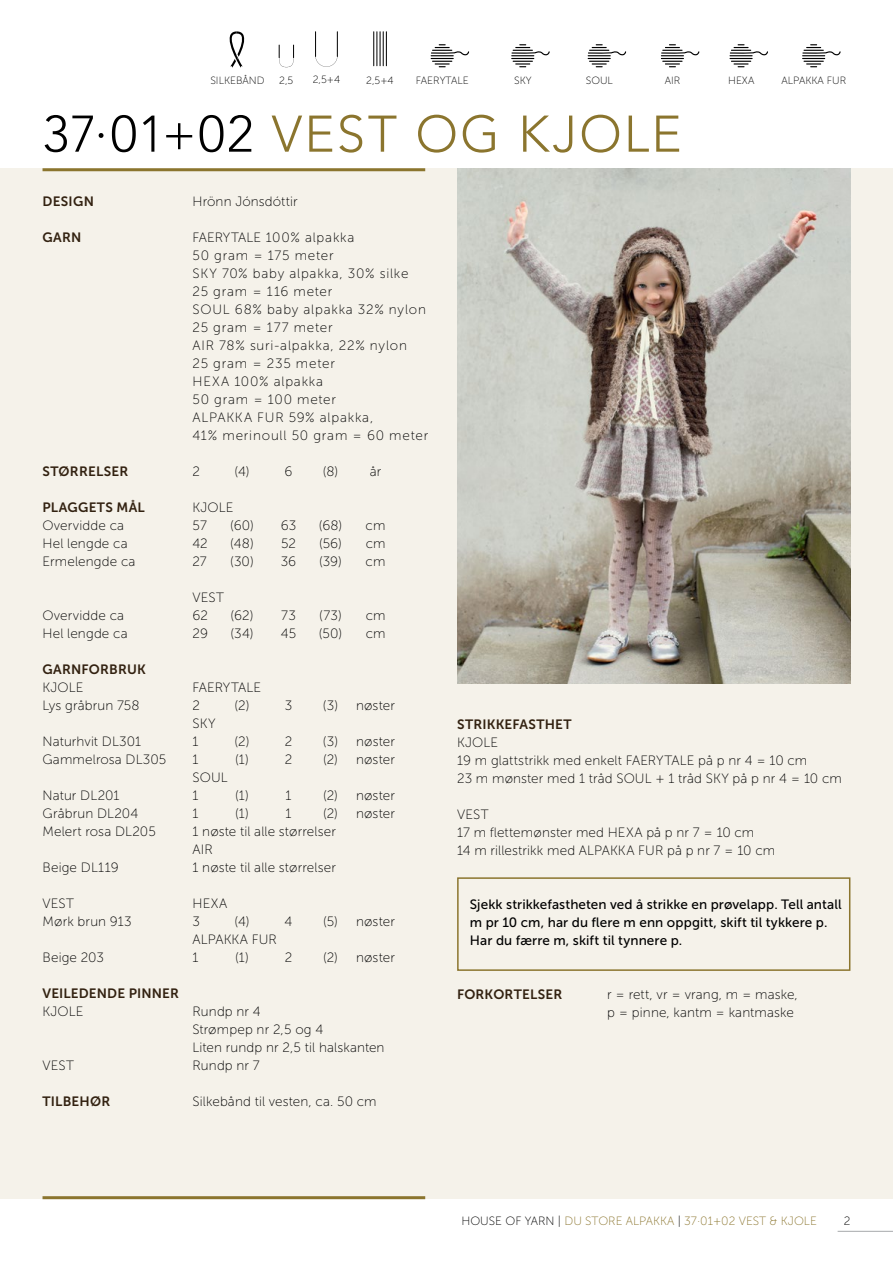
<style>
.page{position:relative;width:893px;height:1263px;background:#fff}
.page>*{position:absolute;margin:0;border:0;box-sizing:border-box;transform-origin:0 0}
.t1{font:300 51px "Avenir";letter-spacing:.04em;color:#8b752e}
.t2{font:13.5px "Museo Sans 100";letter-spacing:.01em;color:#000}
.t3{font:13.5px "Museo Sans 100";letter-spacing:.06em;color:#000}
.t4{font:13.5px/18px "Museo Sans 500";letter-spacing:.01em;color:#000}
.t5{font:13.5px "Museo Sans 700";letter-spacing:.015em;color:#322110}
.t6{font:13.5px "Museo Sans 100";letter-spacing:.055em;color:#000}
.t7{font:13.5px "Museo Sans 100";letter-spacing:.045em;color:#000}
.t8{font:12px "Museo Sans 100";color:#8b752e}
.t9{font:12px "Museo Sans 100";color:#000}
.t10{font:10.5px "Museo Sans 100";color:#000}
.s1{color:#000}
</style>
<div class="page">
<hr style="left:838px;top:1231px;width:55px;height:1px;background:#a7a9ac">
<svg style="left:431px;top:44px;width:38px;height:23px"></svg>
<svg style="left:511px;top:44px;width:39px;height:23px"></svg>
<svg style="left:588px;top:44px;width:38px;height:23px"></svg>
<svg style="left:661px;top:44px;width:38px;height:23px"></svg>
<svg style="left:730px;top:44px;width:38px;height:23px"></svg>
<svg style="left:802px;top:44px;width:39px;height:23px"></svg>
<svg style="left:315px;top:31px;width:23px;height:36px"></svg>
<hr style="left:373px;top:31px;width:1px;height:35px;background:#000">
<hr style="left:376px;top:31px;width:1px;height:35px;background:#000">
<hr style="left:380px;top:31px;width:1px;height:35px;background:#000">
<hr style="left:383px;top:31px;width:1px;height:35px;background:#000">
<hr style="left:386px;top:31px;width:1px;height:35px;background:#000">
<svg style="left:229px;top:31px;width:16px;height:37px"></svg>
<svg style="left:279px;top:45px;width:15px;height:22px"></svg>
<div style="left:0;top:168px;width:893px;height:1031px;background:#f5f2ea"></div>
<img style="left:457px;top:168px;width:393px;height:516px">
<hr style="left:43px;top:168px;width:382px;height:3px;background:#8b752e">
<hr style="left:43px;top:1196px;width:382px;height:3px;background:#8b752e">
<div style="left:457px;top:877px;width:393px;height:94px;border:2px solid #8b752e"></div>
<p class="t10" style="left:210px;top:74px;width:56px">SILKEBÅND</p>
<p class="t10" style="left:279px;top:74px;width:16px">2,5</p>
<p class="t10" style="left:313px;top:74px;width:29px">2,5+4</p>
<p class="t10" style="left:366px;top:74px;width:29px">2,5+4</p>
<p class="t10" style="left:416px;top:74px;width:55px">FAERYTALE</p>
<p class="t10" style="left:514px;top:74px;width:19px">SKY</p>
<p class="t10" style="left:586px;top:74px;width:29px">SOUL</p>
<p class="t10" style="left:665px;top:74px;width:17px">AIR</p>
<p class="t10" style="left:728px;top:74px;width:28px">HEXA</p>
<p class="t10" style="left:781px;top:74px;width:66px">ALPAKKA FUR</p>
<p class="t1" style="left:43px;top:104px;width:640px"><span class="s1">37·01+02</span> VEST OG KJOLE</p>
<p class="t5" style="left:43px;top:194px;width:53px">DESIGN</p>
<p class="t2" style="left:193px;top:194px;width:107px">Hrönn Jónsdóttir</p>
<p class="t5" style="left:43px;top:230px;width:40px">GARN</p>
<p class="t7" style="left:193px;top:230px;width:163px">FAERYTALE 100% alpakka</p>
<p class="t6" style="left:193px;top:248px;width:143px">50 gram = 175 meter</p>
<p class="t6" style="left:193px;top:266px;width:217px">SKY 70% baby alpakka, 30% silke</p>
<p class="t3" style="left:193px;top:284px;width:141px">25 gram = 116 meter</p>
<p class="t3" style="left:193px;top:302px;width:235px">SOUL 68% baby alpakka 32% nylon</p>
<p class="t3" style="left:193px;top:320px;width:142px">25 gram = 177 meter</p>
<p class="t3" style="left:193px;top:338px;width:216px">AIR 78% suri-alpakka, 22% nylon</p>
<p class="t6" style="left:193px;top:356px;width:144px">25 gram = 235 meter</p>
<p class="t3" style="left:193px;top:374px;width:132px">HEXA 100% alpakka</p>
<p class="t3" style="left:193px;top:392px;width:145px">50 gram = 100 meter</p>
<p class="t6" style="left:193px;top:410px;width:182px">ALPAKKA FUR 59% alpakka,</p>
<p class="t3" style="left:193px;top:428px;width:237px">41% merinoull 50 gram = 60 meter</p>
<p class="t5" style="left:43px;top:464px;width:87px">STØRRELSER</p>
<p class="t2" style="left:193px;top:464px;width:9px">2</p>
<p class="t2" style="left:234px;top:464px;width:17px">(4)</p>
<p class="t2" style="left:285px;top:464px;width:9px">6</p>
<p class="t2" style="left:323px;top:464px;width:60px">(8) år</p>
<p class="t5" style="left:43px;top:500px;width:104px">PLAGGETS MÅL</p>
<p class="t2" style="left:193px;top:500px;width:42px">KJOLE</p>
<p class="t2" style="left:43px;top:518px;width:83px">Overvidde ca</p>
<p class="t2" style="left:193px;top:518px;width:16px">57</p>
<p class="t2" style="left:230px;top:518px;width:68px">(60) 63</p>
<p class="t2" style="left:319px;top:518px;width:68px">(68) cm</p>
<p class="t2" style="left:43px;top:536px;width:87px">Hel lengde ca</p>
<p class="t2" style="left:193px;top:536px;width:17px">42</p>
<p class="t2" style="left:230px;top:536px;width:67px">(48) 52</p>
<p class="t2" style="left:319px;top:536px;width:68px">(56) cm</p>
<p class="t2" style="left:43px;top:554px;width:95px">Ermelengde ca</p>
<p class="t2" style="left:193px;top:554px;width:16px">27</p>
<p class="t2" style="left:230px;top:554px;width:68px">(30) 36</p>
<p class="t2" style="left:319px;top:554px;width:68px">(39) cm</p>
<p class="t2" style="left:193px;top:590px;width:33px">VEST</p>
<p class="t2" style="left:43px;top:608px;width:83px">Overvidde ca</p>
<p class="t2" style="left:193px;top:608px;width:17px">62</p>
<p class="t2" style="left:231px;top:608px;width:67px">(62) 73</p>
<p class="t2" style="left:319px;top:608px;width:68px">(73) cm</p>
<p class="t2" style="left:43px;top:626px;width:87px">Hel lengde ca</p>
<p class="t2" style="left:193px;top:626px;width:17px">29</p>
<p class="t2" style="left:230px;top:626px;width:67px">(34) 45</p>
<p class="t2" style="left:319px;top:626px;width:25px">(50)</p>
<p class="t2" style="left:366px;top:626px;width:21px">cm</p>
<p class="t5" style="left:43px;top:662px;width:105px">GARNFORBRUK</p>
<p class="t2" style="left:43px;top:680px;width:42px">KJOLE</p>
<p class="t2" style="left:193px;top:680px;width:70px">FAERYTALE</p>
<p class="t2" style="left:43px;top:698px;width:99px">Lys gråbrun 758</p>
<p class="t2" style="left:193px;top:698px;width:9px">2</p>
<p class="t2" style="left:235px;top:698px;width:16px">(2)</p>
<p class="t2" style="left:285px;top:698px;width:9px">3</p>
<p class="t2" style="left:323px;top:698px;width:73px">(3) nøster</p>
<p class="t2" style="left:193px;top:716px;width:25px">SKY</p>
<p class="t2" style="left:43px;top:734px;width:100px">Naturhvit DL301</p>
<p class="t2" style="left:193px;top:734px;width:7px">1</p>
<p class="t2" style="left:235px;top:734px;width:16px">(2)</p>
<p class="t2" style="left:285px;top:734px;width:9px">2</p>
<p class="t2" style="left:323px;top:734px;width:73px">(3) nøster</p>
<p class="t2" style="left:43px;top:752px;width:125px">Gammelrosa DL305</p>
<p class="t2" style="left:193px;top:752px;width:7px">1</p>
<p class="t2" style="left:235px;top:752px;width:15px">(1)</p>
<p class="t2" style="left:285px;top:752px;width:9px">2</p>
<p class="t2" style="left:323px;top:752px;width:73px">(2) nøster</p>
<p class="t2" style="left:193px;top:770px;width:37px">SOUL</p>
<p class="t2" style="left:43px;top:788px;width:78px">Natur DL201</p>
<p class="t2" style="left:193px;top:788px;width:7px">1</p>
<p class="t2" style="left:235px;top:788px;width:15px">(1)</p>
<p class="t2" style="left:286px;top:788px;width:7px">1</p>
<p class="t2" style="left:323px;top:788px;width:73px">(2) nøster</p>
<p class="t2" style="left:43px;top:806px;width:97px">Gråbrun DL204</p>
<p class="t2" style="left:193px;top:806px;width:7px">1</p>
<p class="t2" style="left:235px;top:806px;width:15px">(1)</p>
<p class="t2" style="left:286px;top:806px;width:7px">1</p>
<p class="t2" style="left:323px;top:806px;width:73px">(2) nøster</p>
<p class="t2" style="left:43px;top:824px;width:115px">Melert rosa DL205</p>
<p class="t2" style="left:193px;top:824px;width:145px">1 nøste til alle størrelser</p>
<p class="t2" style="left:193px;top:842px;width:22px">AIR</p>
<p class="t2" style="left:43px;top:860px;width:78px">Beige DL119</p>
<p class="t2" style="left:193px;top:860px;width:145px">1 nøste til alle størrelser</p>
<p class="t2" style="left:43px;top:896px;width:33px">VEST</p>
<p class="t2" style="left:193px;top:896px;width:36px">HEXA</p>
<p class="t2" style="left:43px;top:914px;width:91px">Mørk brun 913</p>
<p class="t2" style="left:193px;top:914px;width:9px">3</p>
<p class="t2" style="left:234px;top:914px;width:17px">(4)</p>
<p class="t2" style="left:285px;top:914px;width:9px">4</p>
<p class="t2" style="left:323px;top:914px;width:73px">(5) nøster</p>
<p class="t2" style="left:193px;top:932px;width:86px">ALPAKKA FUR</p>
<p class="t2" style="left:43px;top:950px;width:63px">Beige 203</p>
<p class="t2" style="left:193px;top:950px;width:7px">1</p>
<p class="t2" style="left:235px;top:950px;width:15px">(1)</p>
<p class="t2" style="left:285px;top:950px;width:9px">2</p>
<p class="t2" style="left:323px;top:950px;width:73px">(2) nøster</p>
<p class="t5" style="left:43px;top:986px;width:138px">VEILEDENDE PINNER</p>
<p class="t2" style="left:43px;top:1004px;width:42px">KJOLE</p>
<p class="t2" style="left:193px;top:1004px;width:70px">Rundp nr 4</p>
<p class="t2" style="left:193px;top:1022px;width:132px">Strømpep nr 2,5 og 4</p>
<p class="t2" style="left:193px;top:1040px;width:193px">Liten rundp nr 2,5 til halskanten</p>
<p class="t2" style="left:43px;top:1058px;width:33px">VEST</p>
<p class="t2" style="left:193px;top:1058px;width:69px">Rundp nr 7</p>
<p class="t5" style="left:43px;top:1094px;width:69px">TILBEHØR</p>
<p class="t2" style="left:193px;top:1094px;width:186px">Silkebånd til vesten, ca. 50 cm</p>
<p class="t5" style="left:457px;top:716px;width:116px">STRIKKEFASTHET</p>
<p class="t2" style="left:457px;top:735px;width:42px">KJOLE</p>
<p class="t2" style="left:457px;top:753px;width:352px">19 m glattstrikk med enkelt FAERYTALE på p nr 4 = 10 cm</p>
<p class="t2" style="left:457px;top:771px;width:386px">23 m mønster med 1 tråd SOUL + 1 tråd SKY på p nr 4 = 10 cm</p>
<p class="t2" style="left:457px;top:807px;width:33px">VEST</p>
<p class="t2" style="left:457px;top:825px;width:299px">17 m flettemønster med HEXA på p nr 7 = 10 cm</p>
<p class="t2" style="left:457px;top:843px;width:319px">14 m rillestrikk med ALPAKKA FUR på p nr 7 = 10 cm</p>
<p class="t4" style="left:470px;top:895px;width:373px">Sjekk strikkefastheten ved å strikke en prøvelapp. Tell antall m pr 10 cm, har du flere m enn oppgitt, skift til tykkere p.<br>Har du færre m, skift til tynnere p.</p>
<p class="t5" style="left:457px;top:986px;width:107px">FORKORTELSER</p>
<p class="t2" style="left:607px;top:987px;width:192px">r = rett, vr = vrang, m = maske,</p>
<p class="t2" style="left:607px;top:1005px;width:188px">p = pinne, kantm = kantmaske</p>
<p class="t8" style="left:461px;top:1215px;width:357px"><span class="s1">HOUSE OF YARN |</span> DU STORE ALPAKKA <span class="s1">|</span> 37·01+02 VEST &amp; KJOLE</p>
<p class="t9" style="left:844px;top:1215px;width:8px">2</p>
</div>
